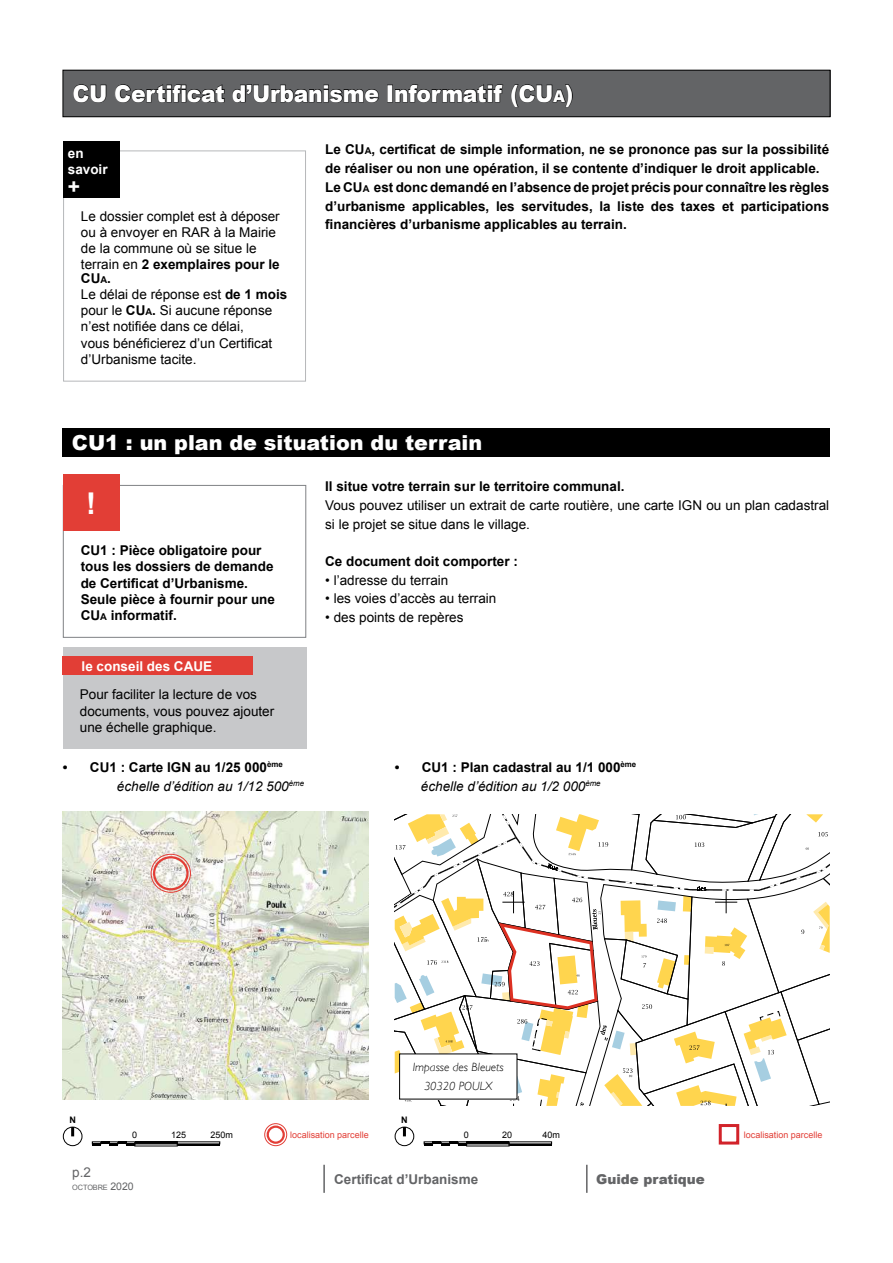
<style>
.page{position:relative;width:893px;height:1263px;background:#fff}
.page>*{position:absolute;margin:0;border:0;box-sizing:border-box;transform-origin:0 0}
.t1{font:700 30px "Arial";color:#fff}
.t2{font:900 23.25px "Arial";letter-spacing:-.01em;color:#fff;scale:.94 1}
.t3{font:700 20.85px "Arial";color:#fff}
.t4{font:900 20.7px "Arial";color:#fff}
.t5{font:700 13.5px/18.8px "Arial";color:#000}
.t6{font:13.5px/16.2px "Arial";color:#000}
.t7{font:italic 13.5px/18.8px "Arial";color:#000}
.t8{font:700 13.5px/16.5px "Arial";color:#fff}
.t9{font:700 13.5px "Arial";color:#636466}
.t10{font:900 13.5px "Arial";color:#636466}
.t11{font:13.5px "Arial";color:#636466}
.t12{font:italic 300 12px/18.8px "Gill Sans";color:#000;text-align:center}
.t13{font:9.6px/12.5px "Helvetica";color:#000;text-align:center}
.t14{font:9px "Arial";color:#e23e36}
.t15{font:9px "Arial";color:#000}
.t16{font:700 9px "Arial";color:#000}
.t17{font:7.35px "Arial";letter-spacing:-.015em;color:#636466}
.s1{font-size:16.35px}
.s2{font-weight:700}
.s3{font-weight:700;font-size:9.45px}
.s4{font-size:9.45px}
.s5{font-weight:700;font-style:normal}
.s6{font-weight:400;font-style:italic}
.s7{font-size:10.5px}
</style>
<div class="page">
<hr style="left:586px;top:1165px;width:2px;height:28px;background:#636466">
<hr style="left:323px;top:1165px;width:2px;height:28px;background:#636466">
<div style="left:63px;top:428px;width:767px;height:28px;background:#000"></div>
<div style="left:63px;top:647px;width:243px;height:102px;background:#c7c8ca"></div>
<div style="left:63px;top:656px;width:190px;height:19px;background:#e23e36"></div>
<div style="left:63px;top:70px;width:767px;height:47px;background:#636466"></div>
<svg style="left:73px;top:84px;width:34px;height:19px"></svg>
<svg style="left:115px;top:84px;width:110px;height:19px"></svg>
<svg style="left:232px;top:84px;width:147px;height:19px"></svg>
<div style="left:387px;top:85px;width:6px;height:17px;border:1px solid #000"></div>
<svg style="left:395px;top:84px;width:108px;height:19px"></svg>
<svg style="left:511px;top:84px;width:62px;height:23px"></svg>
<div style="left:63px;top:70px;width:767px;height:47px;border:1px solid #000"></div>
<div style="left:63px;top:485px;width:243px;height:153px;border:1px solid #808285"></div>
<div style="left:63px;top:475px;width:56px;height:56px;background:#e23e36"></div>
<div style="left:63px;top:151px;width:243px;height:230px;border:1px solid #b6b8ba"></div>
<div style="left:63px;top:141px;width:56px;height:56px;background:#000"></div>
<img style="left:63px;top:812px;width:306px;height:287px">
<div style="left:63px;top:1127px;width:19px;height:19px;border:1px solid #000;border-radius:50%"></div>
<svg style="left:71px;top:1127px;width:3px;height:9px"></svg>
<svg style="left:267px;top:1125px;width:18px;height:19px"></svg>
<div style="left:267px;top:1125px;width:18px;height:19px;border:2px solid #e23e36;border-radius:50%"></div>
<div style="left:264px;top:1123px;width:23px;height:23px;border:1px solid #e23e36;border-radius:50%"></div>
<div style="left:153px;top:856px;width:36px;height:34px;border:2px solid #e23e36;border-radius:50%"></div>
<div style="left:151px;top:854px;width:40px;height:39px;border:1px solid #e23e36;border-radius:50%"></div>
<hr style="left:135px;top:1142px;width:42px;height:2px;background:#000">
<hr style="left:177px;top:1144px;width:43px;height:2px;background:#000">
<svg style="left:92px;top:1141px;width:45px;height:5px"></svg>
<svg style="left:171px;top:1141px;width:16px;height:1px"></svg>
<div style="left:395px;top:1127px;width:19px;height:19px;border:1px solid #000;border-radius:50%"></div>
<svg style="left:403px;top:1127px;width:3px;height:9px"></svg>
<hr style="left:467px;top:1142px;width:42px;height:2px;background:#000">
<hr style="left:509px;top:1144px;width:43px;height:2px;background:#000">
<svg style="left:424px;top:1141px;width:45px;height:5px"></svg>
<div style="left:719px;top:1124px;width:20px;height:20px;border:3px solid #d2232a"></div>
<svg style="left:395px;top:814px;width:435px;height:292px"></svg>
<div style="left:400px;top:1054px;width:117px;height:45px;background:#fff"></div>
<h2 class="t2" style="left:72px;top:77px;width:534px">CU Certificat d’Urbanisme Informatif (CU<span class="s1">a</span>)</h2>
<p class="t8" style="left:68px;top:145px;width:41px">en savoir</p>
<h3 class="t3" style="left:68px;top:173px;width:14px">+</h3>
<p class="t6" style="left:81px;top:208px;width:200px">Le dossier complet est à déposer ou à envoyer en RAR à la Mairie de la commune où se situe le terrain en <span class="s2">2 exemplaires pour le</span></p>
<p class="t6" style="left:81px;top:270px;width:208px"><span class="s2">CU</span><span class="s3">A</span><span class="s2">.<br></span>Le délai de réponse est <span class="s2">de 1 mois </span>pour le <span class="s2">CU</span><span class="s3">A</span><span class="s2">.</span> Si aucune réponse n’est notifiée dans ce délai,<br>vous bénéficierez d’un Certificat d’Urbanisme tacite.</p>
<p class="t5" style="left:325px;top:141px;width:506px">Le CU<span class="s4">A</span>, certificat de simple information, ne se prononce pas sur la possibilité de réaliser ou non une opération, il se contente d’indiquer le droit applicable.<br>Le CU<span class="s4">A</span> est donc demandé en l’absence de projet précis pour connaître les règles d’urbanisme applicables, les servitudes, la liste des taxes et participations financières d’urbanisme applicables au terrain.</p>
<h3 class="t4" style="left:72px;top:427px;width:412px">CU1 : un plan de situation du terrain</h3>
<p class="t5" style="left:325px;top:477px;width:301px">Il situe votre terrain sur le territoire communal.</p>
<p class="t6" style="left:325px;top:496px;width:505px;line-height:18.8px">Vous pouvez utiliser un extrait de carte routière, une carte IGN ou un plan cadastral si le projet se situe dans le village.</p>
<p class="t5" style="left:325px;top:552px;width:194px">Ce document doit comporter :</p>
<p class="t6" style="left:325px;top:572px;width:125px">• l’adresse du terrain</p>
<p class="t6" style="left:325px;top:591px;width:173px">• les voies d’accès au terrain</p>
<p class="t6" style="left:325px;top:609px;width:140px">• des points de repères</p>
<h1 class="t1" style="left:86px;top:484px;width:11px">!</h1>
<p class="t5" style="left:81px;top:543px;width:196px;line-height:16.2px">CU1 : Pièce obligatoire pour tous les dossiers de demande de Certificat d’Urbanisme.<br>Seule pièce à fournir pour une<br>CU<span class="s4">A</span> informatif.</p>
<p class="t8" style="left:82px;top:658px;width:132px">le conseil des CAUE</p>
<p class="t6" style="left:80px;top:687px;width:196px">Pour faciliter la lecture de vos documents, vous pouvez ajouter une échelle graphique.</p>
<p class="t13" style="left:141px;top:706px;width:146px">EXTRAIT DU PLAN CADASTRAL -------------</p>
<p class="t7" style="left:117px;top:758px;width:189px;text-indent:-54px"><span class="s5">• CU1 : Carte IGN au 1/25 000</span><sup>ème </sup>échelle d’édition au 1/12 500<sup>ème</sup></p>
<p class="t5" style="left:421px;top:758px;width:217px;text-indent:-26px">• CU1 : Plan cadastral au 1/1 000<sup>ème </sup><span class="s6">échelle d’édition au 1/2 000</span><sup>ème</sup></p>
<p class="t16" style="left:69px;top:1114px;width:8px">N</p>
<p class="t15" style="left:132px;top:1129px;width:7px">0</p>
<p class="t15" style="left:171px;top:1129px;width:17px">125</p>
<p class="t15" style="left:210px;top:1129px;width:24px">250m</p>
<p class="t14" style="left:290px;top:1129px;width:80px">localisation parcelle</p>
<p class="t12" style="left:413px;top:1058px;width:93px">Impasse des Bleuets<br>30320 POULX</p>
<p class="t16" style="left:401px;top:1114px;width:8px">N</p>
<p class="t15" style="left:464px;top:1129px;width:7px">0</p>
<p class="t15" style="left:502px;top:1129px;width:12px">20</p>
<p class="t15" style="left:543px;top:1129px;width:19px">40m</p>
<p class="t11" style="left:72px;top:1164px;width:20px">p.2</p>
<p class="t17" style="left:72px;top:1182px;width:63px">OCTOBRE <span class="s7">2020</span></p>
<p class="t9" style="left:334px;top:1170px;width:146px">Certificat d’Urbanisme</p>
<p class="t10" style="left:596px;top:1169px;width:110px">Guide pratique</p>
<p class="t14" style="left:744px;top:1129px;width:80px">localisation parcelle</p>
</div>
